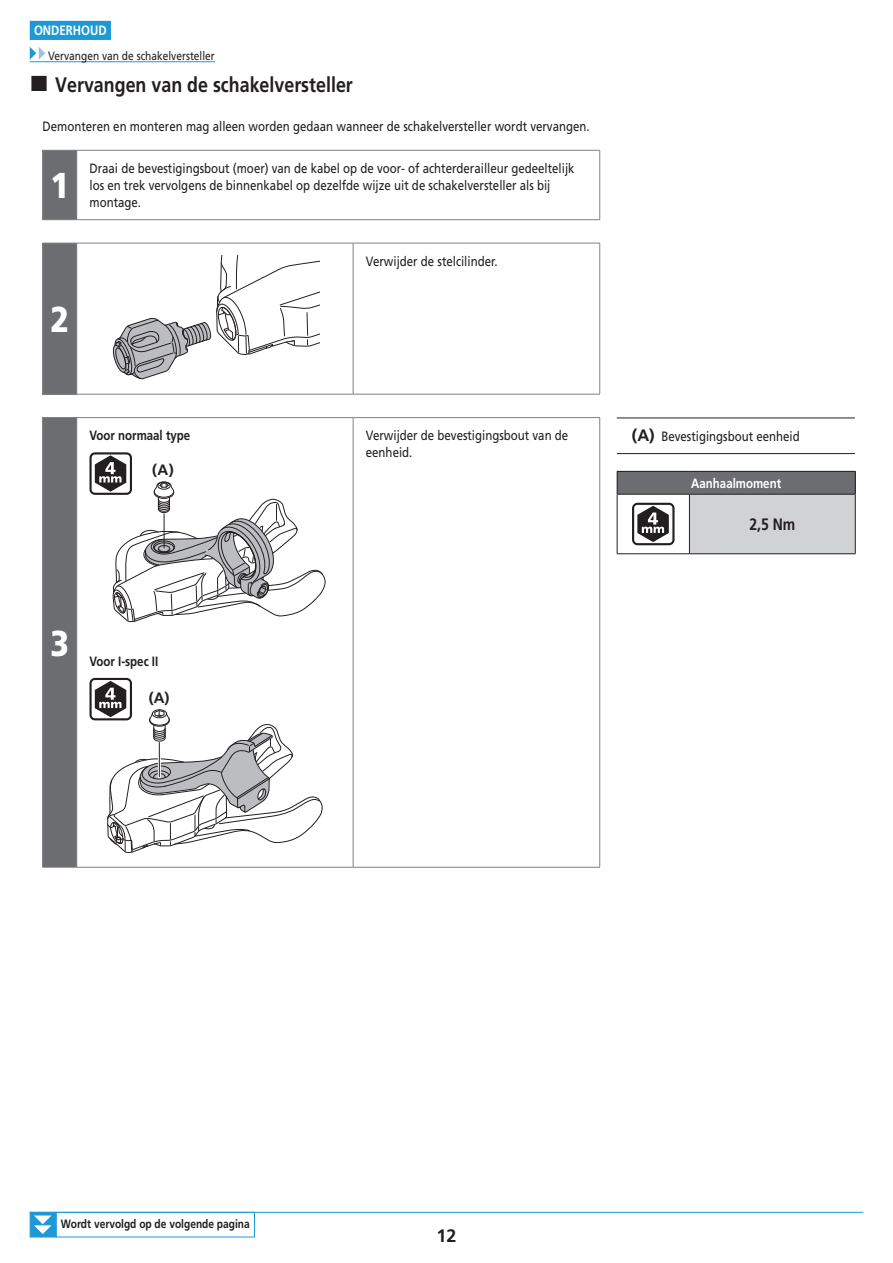
<style>
.page{position:relative;width:893px;height:1263px;background:#fff}
.page>*{position:absolute;margin:0;border:0;box-sizing:border-box;transform-origin:0 0}
.t1{font:900 36px "Frutiger LT Pro";color:#fff;scale:.85 1}
.t2{font:700 21px "Frutiger LT Pro";color:#231f20;scale:.85 1}
.t3{font:700 18px "Frutiger LT Pro";color:#231f20}
.t4{font:700 16.5px "Frutiger LT Pro";color:#231f20;scale:.85 1}
.t5{font:700 15px "Frutiger LT Pro";color:#231f20}
.t6{font:13.5px/16.8px "Frutiger LT Pro";color:#231f20;scale:.85 1}
.t7{font:700 13.5px "Frutiger LT Pro";color:#231f20;scale:.85 1}
.t8{font:700 13.5px "Frutiger LT Pro";color:#fff;scale:.85 1}
.t9{font:12px "Frutiger LT Pro";color:#231f20;scale:.85 1}
.t10{font:700 12px "Frutiger LT Pro";color:#231f20;scale:.85 1}
.s1{font-weight:700;font-size:16.5px}
</style>
<div class="page">
<hr style="left:30px;top:1212px;width:833px;height:1px;background:#1d99d6">
<div style="left:30px;top:21px;width:81px;height:19px;background:#1d99d6"></div>
<hr style="left:30px;top:61px;width:185px;height:1px;background:#1d99d6">
<svg style="left:30px;top:47px;width:15px;height:13px"></svg>
<div style="left:30px;top:1212px;width:26px;height:25px;background:#1d99d6;border:1px solid #1d99d6"></div>
<svg style="left:34px;top:1215px;width:17px;height:19px"></svg>
<div style="left:56px;top:1212px;width:199px;height:25px;border:1px solid #1d99d6"></div>
<div style="left:43px;top:150px;width:34px;height:70px;background:#6c6d70"></div>
<hr style="left:43px;top:150px;width:34px;height:1px;background:#808285">
<hr style="left:42px;top:150px;width:1px;height:69px;background:#808285">
<hr style="left:77px;top:150px;width:523px;height:1px;background:#808285">
<hr style="left:76px;top:150px;width:1px;height:69px;background:#808285">
<hr style="left:599px;top:150px;width:1px;height:69px;background:#808285">
<hr style="left:43px;top:219px;width:34px;height:1px;background:#808285">
<hr style="left:77px;top:219px;width:523px;height:1px;background:#808285">
<div style="left:43px;top:243px;width:34px;height:151px;background:#6c6d70"></div>
<hr style="left:43px;top:243px;width:34px;height:1px;background:#808285">
<hr style="left:42px;top:243px;width:1px;height:151px;background:#808285">
<hr style="left:77px;top:243px;width:276px;height:1px;background:#808285">
<hr style="left:76px;top:243px;width:1px;height:151px;background:#808285">
<hr style="left:353px;top:243px;width:247px;height:1px;background:#808285">
<hr style="left:353px;top:243px;width:1px;height:151px;background:#808285">
<hr style="left:599px;top:243px;width:1px;height:151px;background:#808285">
<hr style="left:43px;top:394px;width:34px;height:1px;background:#808285">
<hr style="left:77px;top:394px;width:276px;height:1px;background:#808285">
<hr style="left:353px;top:394px;width:247px;height:1px;background:#808285">
<svg style="left:112px;top:256px;width:207px;height:124px"></svg>
<div style="left:43px;top:418px;width:34px;height:449px;background:#6c6d70"></div>
<hr style="left:43px;top:417px;width:34px;height:1px;background:#808285">
<hr style="left:42px;top:418px;width:1px;height:449px;background:#808285">
<hr style="left:77px;top:417px;width:276px;height:1px;background:#808285">
<hr style="left:76px;top:418px;width:1px;height:449px;background:#808285">
<hr style="left:353px;top:417px;width:247px;height:1px;background:#808285">
<hr style="left:353px;top:418px;width:1px;height:449px;background:#808285">
<hr style="left:599px;top:418px;width:1px;height:449px;background:#808285">
<hr style="left:43px;top:867px;width:34px;height:1px;background:#808285">
<hr style="left:77px;top:867px;width:276px;height:1px;background:#808285">
<hr style="left:353px;top:867px;width:247px;height:1px;background:#808285">
<svg style="left:89px;top:452px;width:237px;height:170px"></svg>
<svg style="left:89px;top:678px;width:234px;height:175px"></svg>
<hr style="left:617px;top:453px;width:238px;height:1px;background:#231f20">
<hr style="left:617px;top:418px;width:238px;height:1px;background:#231f20">
<div style="left:617px;top:471px;width:238px;height:23px;background:#6c6d70"></div>
<div style="left:689px;top:494px;width:166px;height:60px;background:#d1d2d4"></div>
<hr style="left:617px;top:471px;width:72px;height:1px;background:#231f20">
<svg style="left:617px;top:472px;width:1px;height:22px"></svg>
<hr style="left:689px;top:471px;width:167px;height:1px;background:#231f20">
<svg style="left:855px;top:472px;width:1px;height:22px"></svg>
<hr style="left:617px;top:494px;width:72px;height:1px;background:#231f20">
<hr style="left:617px;top:495px;width:1px;height:58px;background:#231f20">
<hr style="left:689px;top:494px;width:167px;height:1px;background:#231f20">
<hr style="left:689px;top:495px;width:1px;height:58px;background:#231f20">
<hr style="left:855px;top:495px;width:1px;height:58px;background:#231f20">
<hr style="left:617px;top:553px;width:72px;height:1px;background:#231f20">
<hr style="left:689px;top:553px;width:167px;height:1px;background:#231f20">
<svg style="left:632px;top:503px;width:42px;height:42px"></svg>
<p class="t8" style="left:34px;top:22px;width:87px">ONDERHOUD</p>
<p class="t9" style="left:48px;top:48px;width:198px">Vervangen van de schakelversteller</p>
<h2 class="t2" style="left:55px;top:73px;width:352px">Vervangen van de schakelversteller</h2>
<p class="t6" style="left:43px;top:118px;width:645px">Demonteren en monteren mag alleen worden gedaan wanneer de schakelversteller wordt vervangen.</p>
<h1 class="t1" style="left:50px;top:164px;width:24px">1</h1>
<p class="t6" style="left:89px;top:160px;width:572px">Draai de bevestigingsbout (moer) van de kabel op de voor- of achterderailleur gedeeltelijk los en trek vervolgens de binnenkabel op dezelfde wijze uit de schakelversteller als bij montage.</p>
<h1 class="t1" style="left:50px;top:298px;width:24px">2</h1>
<p class="t7" style="left:89px;top:428px;width:120px">Voor normaal type</p>
<p class="t5" style="left:152px;top:461px;width:23px">(A)</p>
<h1 class="t1" style="left:50px;top:621px;width:24px">3</h1>
<p class="t7" style="left:89px;top:653px;width:83px">Voor I-spec II</p>
<p class="t5" style="left:149px;top:689px;width:22px">(A)</p>
<p class="t6" style="left:366px;top:253px;width:157px">Verwijder de stelcilinder.</p>
<p class="t6" style="left:366px;top:427px;width:240px">Verwijder de bevestigingsbout van de eenheid.</p>
<p class="t6" style="left:632px;top:428px;width:199px"><span class="s1">(A)</span> Bevestigingsbout eenheid</p>
<p class="t8" style="left:691px;top:475px;width:107px">Aanhaalmoment</p>
<p class="t4" style="left:749px;top:515px;width:56px">2,5 Nm</p>
<p class="t10" style="left:61px;top:1216px;width:224px">Wordt vervolgd op de volgende pagina</p>
<h3 class="t3" style="left:436px;top:1225px;width:22px">12</h3>
</div>
